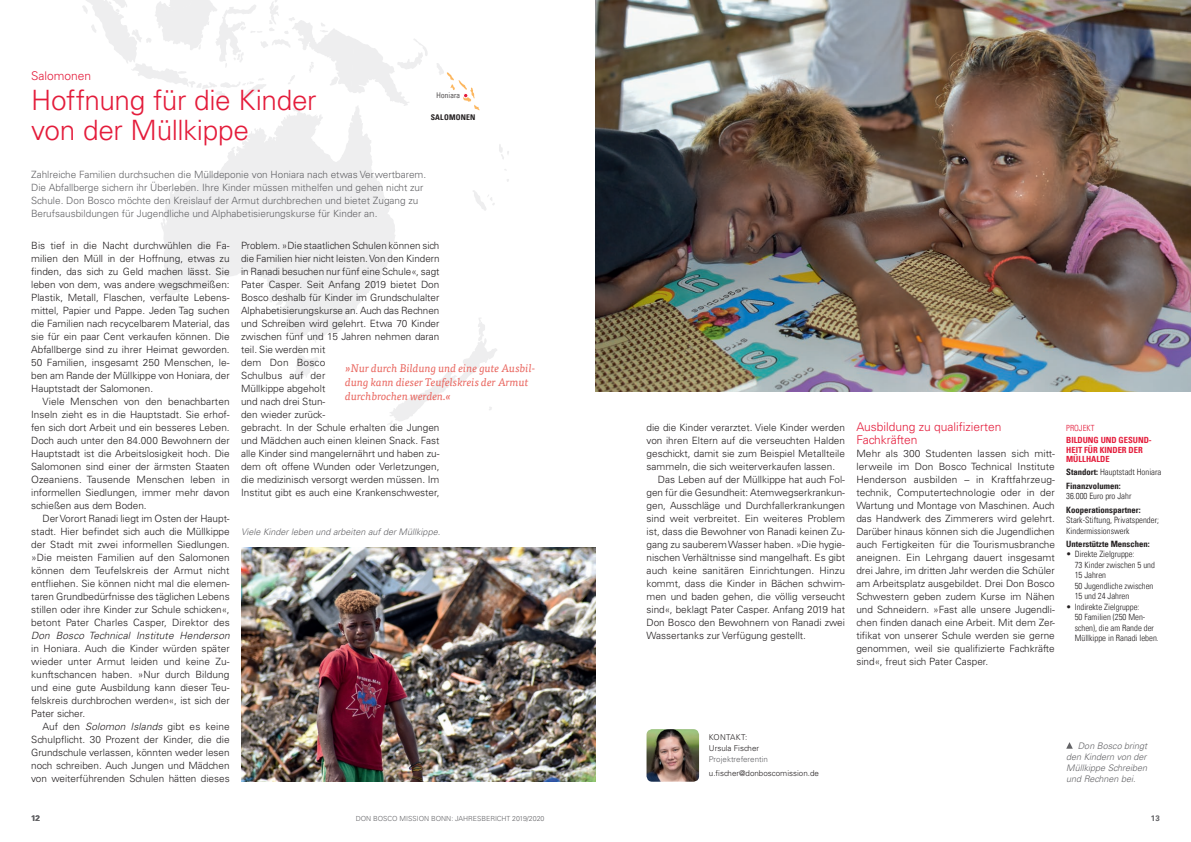
<style>
.page{position:relative;width:1191px;height:842px;background:#fff}
.page>*{position:absolute;margin:0;border:0;box-sizing:border-box;transform-origin:0 0}
.t1{font:300 28px/30px "Univers LT Std";letter-spacing:-.015em;color:#e41c3b}
.t2{font:300 12px/13px "Univers LT Std";color:#e41c3b}
.t3{font:italic 11px/14px "Tisa Pro";color:#e9655e}
.t4{font:300 10px/13px "Univers LT Std";color:#231f20;text-align:justify}
.t5{font:300 10px/13px "Univers LT Std";color:#636366}
.t6{font:italic 300 10px "Univers LT Std";letter-spacing:.01em;color:#231f20}
.t7{font:italic 300 9px/11px "Univers LT Std";color:#636366;text-align:justify}
.t8{font:8.7px/10.5px "Univers Com 47 Light Cond";color:#231f20}
.t9{font:8.7px "Univers Com 67 Bold Cond";color:#231f20}
.t10{font:8.5px/9.5px "Univers Com 67 Bold Cond";color:#e41c3b}
.t11{font:8.5px "Univers Com 47 Light Cond";color:#e41c3b}
.t12{font:300 8px/11px "Univers LT Std";color:#231f20}
.t13{font:300 8px "Univers LT Std";color:#636366}
.t14{font:700 8px "Univers LT Std";color:#636366}
.t15{font:7.9px "Univers Com 67 Bold Cond";letter-spacing:.025em;color:#231f20}
.t16{font:7.9px "Univers Com 47 Light Cond";letter-spacing:.025em;color:#231f20}
.t17{font:300 7px "Univers LT Std";color:#636366}
.s1{font-style:italic}
.s2{font-family:"Univers Com 67 Bold Cond"}
</style>
<div class="page">
<svg style="left:499px;top:144px;width:10px;height:15px"></svg>
<svg style="left:294px;top:345px;width:24px;height:35px"></svg>
<svg style="left:155px;top:106px;width:240px;height:237px;fill:#eeeeef"></svg>
<svg style="left:387px;top:317px;width:110px;height:108px"></svg>
<svg style="left:473px;top:190px;width:22px;height:21px"></svg>
<svg style="left:82px;top:0;width:346px;height:106px"></svg>
<svg style="left:437px;top:63px;width:42px;height:47px"></svg>
<img style="left:595px;top:0;width:596px;height:392px">
<img style="left:646px;top:729px;width:53px;height:53px">
<img style="left:241px;top:548px;width:354px;height:234px">
<svg style="left:1066px;top:742px;width:6px;height:7px"></svg>
<p class="t2" style="left:31px;top:69px;width:62px">Salomonen</p>
<h1 class="t1" style="left:31px;top:85px;width:287px">Hoffnung für die Kinder von der Müllkippe</h1>
<p class="t5" style="left:31px;top:168px;width:396px">Zahlreiche Familien durchsuchen die Mülldeponie von Honiara nach etwas Verwertbarem.<br>Die Abfallberge sichern ihr Überleben. Ihre Kinder müssen mithelfen und gehen nicht zur Schule. Don Bosco möchte den Kreislauf der Armut durchbrechen und bietet Zugang zu Berufsausbildungen für Jugendliche und Alphabetisierungskurse für Kinder an.</p>
<p class="t4" style="left:31px;top:239px;width:200px">Bis tief in die Nacht durchwühlen die Fa&shy;milien den Müll in der Hoffnung, etwas zu finden, das sich zu Geld machen lässt. Sie leben von dem, was andere wegschmeißen:<br>Plastik, Metall, Flaschen, verfaulte Lebens&shy;mittel, Papier und Pappe. Jeden Tag suchen die Familien nach recycelbarem Material, das sie für ein paar Cent verkaufen können. Die Abfallberge sind zu ihrer Heimat geworden.<br>50 Familien, insgesamt 250 Menschen, le&shy;ben am Rande der Müllkippe von Honiara, der Hauptstadt der Salomonen.</p>
<p class="t4" style="left:31px;top:395px;width:200px;text-indent:11px">Viele Menschen von den benachbarten Inseln zieht es in die Hauptstadt. Sie erhof&shy;fen sich dort Arbeit und ein besseres Leben.<br>Doch auch unter den 84.000 Bewohnern der Hauptstadt ist die Arbeitslosigkeit hoch. Die Salomonen sind einer der ärmsten Staaten Ozeaniens. Tausende Menschen leben in informellen Siedlungen, immer mehr davon schießen aus dem Boden.</p>
<p class="t4" style="left:31px;top:512px;width:200px;text-indent:11px">Der Vorort Ranadi liegt im Osten der Haupt&shy;stadt. Hier befindet sich auch die Müllkippe der Stadt mit zwei informellen Siedlungen. »Die meisten Familien auf den Salomonen können dem Teufelskreis der Armut nicht entfliehen. Sie können nicht mal die elemen&shy;taren Grundbedürfnisse des täglichen Lebens stillen oder ihre Kinder zur Schule schicken«, betont Pater Charles Casper, Direktor des</p>
<p class="t6" style="left:31px;top:629px;width:200px">Don Bosco Technical Institute Henderson</p>
<p class="t4" style="left:31px;top:642px;width:200px">in Honiara. Auch die Kinder würden später wieder unter Armut leiden und keine Zu&shy;kunftschancen haben. »Nur durch Bildung und eine gute Ausbildung kann dieser Teu&shy;felskreis durchbrochen werden«, ist sich der Pater sicher.</p>
<p class="t4" style="left:31px;top:720px;width:200px;text-indent:11px">Auf den <span class="s1">Solomon Islands</span> gibt es keine Schulpflicht. 30 Prozent der Kinder, die die Grundschule verlassen, könnten weder lesen noch schreiben. Auch Jungen und Mädchen von weiterführenden Schulen hätten dieses</p>
<p class="t16" style="left:436px;top:91px;width:25px">Honiara</p>
<p class="t15" style="left:431px;top:113px;width:46px">SALOMONEN</p>
<p class="t4" style="left:241px;top:239px;width:200px;text-align:left">Problem. »Die staatlichen Schulen können sich die Familien hier nicht leisten. Von den Kindern in Ranadi besuchen nur fünf eine Schule«, sagt Pater Casper. Seit Anfang 2019 bietet Don Bosco deshalb für Kinder im Grundschulalter Alphabetisierungskurse an. Auch das Rechnen und Schreiben wird gelehrt. Etwa 70 Kinder zwischen fünf und 15 Jahren nehmen daran teil. Sie werden mit<br>dem Don Bosco<br>Schulbus auf der<br>Müllkippe abgeholt<br>und nach drei Stun-<br>den wieder zurück-<br>gebracht. In der Schule erhalten die Jungen und Mädchen auch einen kleinen Snack. Fast alle Kinder sind mangelernährt und haben zu&shy;dem oft offene Wunden oder Verletzungen, die medizinisch versorgt werden müssen. Im Institut gibt es auch eine Krankenschwester,</p>
<p class="t3" style="left:345px;top:360px;width:192px">»Nur durch Bildung und eine gute Ausbil&shy;dung kann dieser Teufelskreis der Armut durchbrochen werden.«</p>
<p class="t7" style="left:241px;top:526px;width:201px">Viele Kinder leben und arbeiten auf der Müllkippe.</p>
<p class="t4" style="left:646px;top:421px;width:200px">die die Kinder verarztet. Viele Kinder werden</p>
<p class="t4" style="left:646px;top:434px;width:200px">von ihren Eltern auf die verseuchten Halden</p>
<p class="t4" style="left:646px;top:447px;width:200px">geschickt, damit sie zum Beispiel Metallteile</p>
<p class="t4" style="left:646px;top:460px;width:190px">sammeln, die sich weiterverkaufen lassen.</p>
<p class="t4" style="left:658px;top:473px;width:189px">Das Leben auf der Müllkippe hat auch Fol-</p>
<p class="t4" style="left:646px;top:486px;width:200px">gen für die Gesundheit: Atemwegserkrankun-</p>
<p class="t4" style="left:646px;top:499px;width:200px">gen, Ausschläge und Durchfallerkrankungen</p>
<p class="t4" style="left:646px;top:512px;width:200px">sind weit verbreitet. Ein weiteres Problem</p>
<p class="t4" style="left:646px;top:525px;width:200px">ist, dass die Bewohner von Ranadi keinen Zu-</p>
<p class="t4" style="left:646px;top:538px;width:200px">gang zu sauberem Wasser haben. »Die hygie-</p>
<p class="t4" style="left:646px;top:551px;width:200px">nischen Verhältnisse sind mangelhaft. Es gibt</p>
<p class="t4" style="left:646px;top:564px;width:200px">auch keine sanitären Einrichtungen. Hinzu</p>
<p class="t4" style="left:646px;top:577px;width:200px">kommt, dass die Kinder in Bächen schwim-</p>
<p class="t4" style="left:646px;top:590px;width:200px">men und baden gehen, die völlig verseucht</p>
<p class="t4" style="left:646px;top:603px;width:200px">sind«, beklagt Pater Casper. Anfang 2019 hat</p>
<p class="t4" style="left:646px;top:616px;width:200px">Don Bosco den Bewohnern von Ranadi zwei</p>
<p class="t4" style="left:646px;top:629px;width:161px">Wassertanks zur Verfügung gestellt.</p>
<p class="t2" style="left:856px;top:420px;width:147px">Ausbildung zu qualifizierten<br>Fachkräften</p>
<p class="t4" style="left:856px;top:447px;width:200px">Mehr als 300 Studenten lassen sich mitt&shy;lerweile im Don Bosco Technical Institute Henderson ausbilden – in Kraftfahrzeug&shy;technik, Computertechnologie oder in der Wartung und Montage von Maschinen. Auch das Handwerk des Zimmerers wird gelehrt.<br>Darüber hinaus können sich die Jugendlichen auch Fertigkeiten für die Tourismusbranche aneignen. Ein Lehrgang dauert insgesamt drei Jahre, im dritten Jahr werden die Schüler am Arbeitsplatz ausgebildet. Drei Don Bosco Schwestern geben zudem Kurse im Nähen und Schneidern. »Fast alle unsere Jugendli&shy;chen finden danach eine Arbeit. Mit dem Zer&shy;tifikat von unserer Schule werden sie gerne genommen, weil sie qualifizierte Fachkräfte sind«, freut sich Pater Casper.</p>
<p class="t11" style="left:1066px;top:423px;width:30px">PROJEKT</p>
<p class="t10" style="left:1066px;top:435px;width:87px">BILDUNG UND GESUND-<br>HEIT FÜR KINDER DER<br>MÜLLHALDE</p>
<p class="t8" style="left:1066px;top:467px;width:97px"><span class="s2">Standort:</span> Hauptstadt Honiara</p>
<p class="t9" style="left:1066px;top:480px;width:56px">Finanzvolumen:</p>
<p class="t8" style="left:1066px;top:491px;width:67px">36.000 Euro pro Jahr</p>
<p class="t9" style="left:1066px;top:504px;width:76px">Kooperationspartner:</p>
<p class="t8" style="left:1066px;top:515px;width:94px">Stark-Stiftung, Privatspender;<br>Kindermissionswerk</p>
<p class="t9" style="left:1066px;top:538px;width:85px">Unterstützte Menschen:</p>
<p class="t8" style="left:1074px;top:549px;width:82px;text-indent:-9px">• Direkte Zielgruppe:<br>73 Kinder zwischen 5 und<br>15 Jahren<br>50 Jugendliche zwischen<br>15 und 24 Jahren</p>
<p class="t8" style="left:1074px;top:601px;width:86px;text-indent:-9px">• Indirekte Zielgruppe:<br>50 Familien (250 Men&shy;schen), die am Rande der<br>Müllkippe in Ranadi leben.</p>
<p class="t12" style="left:709px;top:732px;width:52px">KONTAKT:<br>Ursula Fischer</p>
<p class="t13" style="left:709px;top:755px;width:61px">Projektreferentin</p>
<p class="t12" style="left:709px;top:768px;width:112px">u.fischer@donboscomission.de</p>
<p class="t7" style="left:1066px;top:740px;width:83px;text-indent:12px">Don Bosco bringt den Kindern von der Müllkippe Schreiben und Rechnen bei.</p>
<p class="t14" style="left:31px;top:813px;width:10px">12</p>
<p class="t17" style="left:356px;top:814px;width:190px">DON BOSCO MISSION BONN: JAHRESBERICHT 2019/2020</p>
<p class="t14" style="left:1150px;top:813px;width:10px">13</p>
</div>
